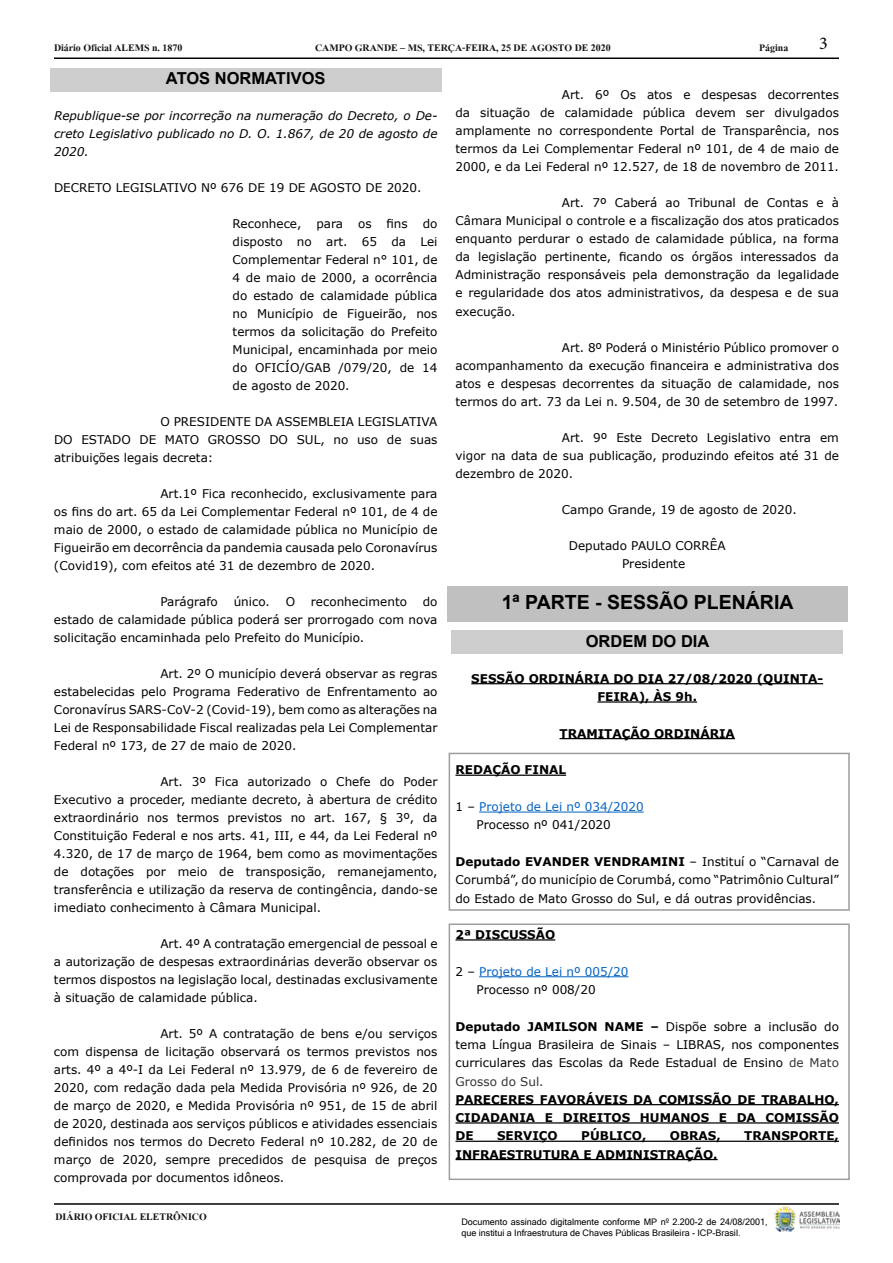
<style>
.page{position:relative;width:893px;height:1263px;background:#fff}
.page>*{position:absolute;margin:0;border:0;box-sizing:border-box;transform-origin:0 0}
.t1{font:700 19.5px "Arial";color:#000}
.t2{font:18px "Minion Pro";color:#000}
.t3{font:700 16.5px "Arial";color:#000}
.t4{font:700 15px "Angsana New";color:#161413}
.t5{font:12px/18px "Verdana";color:#000;text-align:justify}
.t6{font:700 12px/18.3px "Verdana";color:#000;text-align:center}
.t7{font:italic 12px/18px "Verdana";color:#000;text-align:justify}
.t8{font:12px/18.3px "Verdana";color:#0563c1}
.t9{font:9px/10.8px "Microsoft Sans Serif";color:#000}
.s1{color:#000}
.s2{font-weight:700}
.s3{color:#333}
</style>
<div class="page">
<hr style="left:54px;top:58px;width:785px;height:1px;background:#000">
<hr style="left:54px;top:1203px;width:785px;height:2px;background:#000">
<img style="left:774px;top:1206px;width:66px;height:25px">
<div style="left:50px;top:68px;width:392px;height:24px;background:#cdcdcd"></div>
<div style="left:447px;top:586px;width:400px;height:35px;background:#c0c0c0"></div>
<div style="left:451px;top:630px;width:392px;height:24px;background:#cdcdcd"></div>
<hr style="left:471px;top:683px;width:352px;height:1px;background:#000">
<hr style="left:597px;top:701px;width:100px;height:2px;background:#000">
<hr style="left:559px;top:738px;width:176px;height:1px;background:#000">
<hr style="left:455px;top:775px;width:111px;height:1px;background:#000">
<hr style="left:479px;top:812px;width:165px;height:1px;background:#0563c1">
<hr style="left:455px;top:939px;width:100px;height:1px;background:#000">
<hr style="left:479px;top:976px;width:149px;height:1px;background:#0563c1">
<hr style="left:455px;top:1104px;width:384px;height:1px;background:#000">
<hr style="left:455px;top:1122px;width:384px;height:1px;background:#000">
<hr style="left:455px;top:1141px;width:384px;height:1px;background:#000">
<hr style="left:455px;top:1159px;width:263px;height:1px;background:#000">
<div style="left:449px;top:753px;width:401px;height:158px;border:2px solid #9d9d9c"></div>
<div style="left:449px;top:923px;width:401px;height:257px;border:2px solid #9d9d9c"></div>
<p class="t4" style="left:54px;top:36px;width:130px">Diário Oficial ALEMS n. 1870</p>
<p class="t4" style="left:315px;top:36px;width:297px">CAMPO GRANDE – MS, TERÇA-FEIRA, 25 DE AGOSTO DE 2020</p>
<p class="t4" style="left:759px;top:36px;width:31px">Página</p>
<h2 class="t2" style="left:819px;top:31px;width:10px">3</h2>
<h3 class="t3" style="left:166px;top:67px;width:161px">ATOS NORMATIVOS</h3>
<p class="t7" style="left:54px;top:107px;width:385px">Republique-se por incorreção na numeração do Decreto, o De&shy;creto Legislativo publicado no D. O. 1.867, de 20 de agosto de 2020.</p>
<p class="t5" style="left:54px;top:179px;width:369px">DECRETO LEGISLATIVO Nº 676 DE 19 DE AGOSTO DE 2020.</p>
<p class="t5" style="left:233px;top:215px;width:206px">Reconhece, para os fins do disposto no art. 65 da Lei Complementar Federal n° 101, de 4 de maio de 2000, a ocorrência do estado de calamidade pública no Município de Figueirão, nos termos da solicitação do Prefeito Municipal, encaminhada por meio do OFICÍO/GAB /079/20, de 14 de agosto de 2020.</p>
<p class="t5" style="left:54px;top:413px;width:385px;text-indent:106px">O PRESIDENTE DA ASSEMBLEIA LEGISLATIVA DO ESTADO DE MATO GROSSO DO SUL, no uso de suas atribuições legais decreta:</p>
<p class="t5" style="left:54px;top:485px;width:385px;text-indent:106px">Art.1º Fica reconhecido, exclusivamente para os fins do art. 65 da Lei Complementar Federal nº 101, de 4 de maio de 2000, o estado de calamidade pública no Município de Figueirão em decorrência da pandemia causada pelo Coronavírus (Covid19), com efeitos até 31 de dezembro de 2020.</p>
<p class="t5" style="left:160px;top:593px;width:59px">Parágrafo</p>
<p class="t5" style="left:234px;top:593px;width:38px">único.</p>
<p class="t5" style="left:286px;top:593px;width:11px">O</p>
<p class="t5" style="left:311px;top:593px;width:98px">reconhecimento</p>
<p class="t5" style="left:54px;top:593px;width:385px;text-indent:369px">do estado de calamidade pública poderá ser prorrogado com nova solicitação encaminhada pelo Prefeito do Município.</p>
<p class="t5" style="left:54px;top:665px;width:385px;text-indent:106px">Art. 2º O município deverá observar as regras estabelecidas pelo Programa Federativo de Enfrentamento ao Coronavírus SARS-CoV-2 (Covid-19), bem como as alterações na Lei de Responsabilidade Fiscal realizadas pela Lei Complementar Federal nº 173, de 27 de maio de 2020.</p>
<p class="t5" style="left:54px;top:773px;width:385px;text-indent:106px">Art. 3º Fica autorizado o Chefe do Poder Executivo a proceder, mediante decreto, à abertura de crédito extraordinário nos termos previstos no art. 167, § 3º, da Constituição Federal e nos arts. 41, III, e 44, da Lei Federal nº 4.320, de 17 de março de 1964, bem como as movimentações de dotações por meio de transposição, remanejamento, transferência e utilização da reserva de contingência, dando-se imediato conhecimento à Câmara Municipal.</p>
<p class="t5" style="left:54px;top:935px;width:385px;text-indent:106px">Art. 4º A contratação emergencial de pessoal e a autorização de despesas extraordinárias deverão observar os termos dispostos na legislação local, destinadas exclusivamente à situação de calamidade pública.</p>
<p class="t5" style="left:54px;top:1025px;width:385px;text-indent:106px">Art. 5º A contratação de bens e/ou serviços com dispensa de licitação observará os termos previstos nos arts. 4º a 4º-I da Lei Federal nº 13.979, de 6 de fevereiro de 2020, com redação dada pela Medida Provisória nº 926, de 20 de março de 2020, e Medida Provisória nº 951, de 15 de abril de 2020, destinada aos serviços públicos e atividades essenciais definidos nos termos do Decreto Federal nº 10.282, de 20 de março de 2020, sempre precedidos de pesquisa de preços comprovada por documentos idôneos.</p>
<p class="t4" style="left:56px;top:1205px;width:153px">DIÁRIO OFICIAL ELETRÔNICO</p>
<p class="t5" style="left:455px;top:86px;width:385px;text-indent:106px">Art. 6º Os atos e despesas decorrentes da situação de calamidade pública devem ser divulgados amplamente no correspondente Portal de Transparência, nos termos da Lei Complementar Federal nº 101, de 4 de maio de 2000, e da Lei Federal nº 12.527, de 18 de novembro de 2011.</p>
<p class="t5" style="left:455px;top:194px;width:385px;text-indent:106px">Art. 7º Caberá ao Tribunal de Contas e à Câmara Municipal o controle e a fiscalização dos atos praticados enquanto perdurar o estado de calamidade pública, na forma da legislação pertinente, ficando os órgãos interessados da Administração responsáveis pela demonstração da legalidade e regularidade dos atos administrativos, da despesa e de sua execução.</p>
<p class="t5" style="left:455px;top:338px;width:385px;text-indent:106px">Art. 8º Poderá o Ministério Público promover o acompanhamento da execução financeira e administrativa dos atos e despesas decorrentes da situação de calamidade, nos termos do art. 73 da Lei n. 9.504, de 30 de setembro de 1997.</p>
<p class="t5" style="left:455px;top:428px;width:385px;text-indent:106px">Art. 9º Este Decreto Legislativo entra em vigor na data de sua publicação, produzindo efeitos até 31 de dezembro de 2020.</p>
<p class="t5" style="left:562px;top:500px;width:237px">Campo Grande, 19 de agosto de 2020.</p>
<p class="t5" style="left:622px;top:536px;width:105px;text-indent:-53px">Deputado PAULO CORRÊA<br>Presidente</p>
<h1 class="t1" style="left:502px;top:588px;width:293px">1ª PARTE - SESSÃO PLENÁRIA</h1>
<h3 class="t3" style="left:586px;top:629px;width:125px">ORDEM DO DIA</h3>
<p class="t6" style="left:471px;top:669px;width:353px">SESSÃO ORDINÁRIA DO DIA 27/08/2020 (QUINTA-<br>FEIRA), ÀS 9h.</p>
<p class="t6" style="left:559px;top:724px;width:177px">TRAMITAÇÃO ORDINÁRIA</p>
<p class="t6" style="left:455px;top:761px;width:112px">REDAÇÃO FINAL</p>
<p class="t8" style="left:477px;top:797px;width:169px;text-indent:-21px"><span class="s1">1 –</span> Projeto de Lei nº 034/2020<br><span class="s1">Processo nº 041/2020</span></p>
<p class="t5" style="left:455px;top:852px;width:385px"><span class="s2">Deputado EVANDER VENDRAMINI</span> – Instituí o “Carnaval de Corumbá”, do município de Corumbá, como “Patrimônio Cultural” do Estado de Mato Grosso do Sul, e dá outras providências.</p>
<p class="t6" style="left:455px;top:925px;width:101px">2ª DISCUSSÃO</p>
<p class="t8" style="left:477px;top:962px;width:153px;text-indent:-21px"><span class="s1">2 –</span> Projeto de Lei nº 005/20<br><span class="s1">Processo nº 008/20</span></p>
<p class="t5" style="left:455px;top:1017px;width:385px"><span class="s2">Deputado JAMILSON NAME –</span> Dispõe sobre a inclusão do tema Língua Brasileira de Sinais – LIBRAS, nos componentes curriculares das Escolas da Rede Estadual de Ensino <span class="s3">de Mato Grosso do Sul.</span></p>
<p class="t6" style="left:455px;top:1090px;width:385px;text-align:justify">PARECERES FAVORÁVEIS DA COMISSÃO DE TRABALHO, CIDADANIA E DIREITOS HUMANOS E DA COMISSÃO DE</p>
<p class="t6" style="left:497px;top:1127px;width:62px">SERVIÇO</p>
<p class="t6" style="left:581px;top:1127px;width:67px">PÚBLICO,</p>
<p class="t6" style="left:670px;top:1127px;width:52px">OBRAS,</p>
<p class="t6" style="left:744px;top:1127px;width:96px">TRANSPORTE,</p>
<p class="t6" style="left:455px;top:1145px;width:264px">INFRAESTRUTURA E ADMINISTRAÇÃO.</p>
<p class="t9" style="left:461px;top:1216px;width:308px">Documento assinado digitalmente conforme MP nº 2.200-2 de 24/08/2001, que institui a Infraestrutura de Chaves Públicas Brasileira - ICP-Brasil.</p>
</div>
